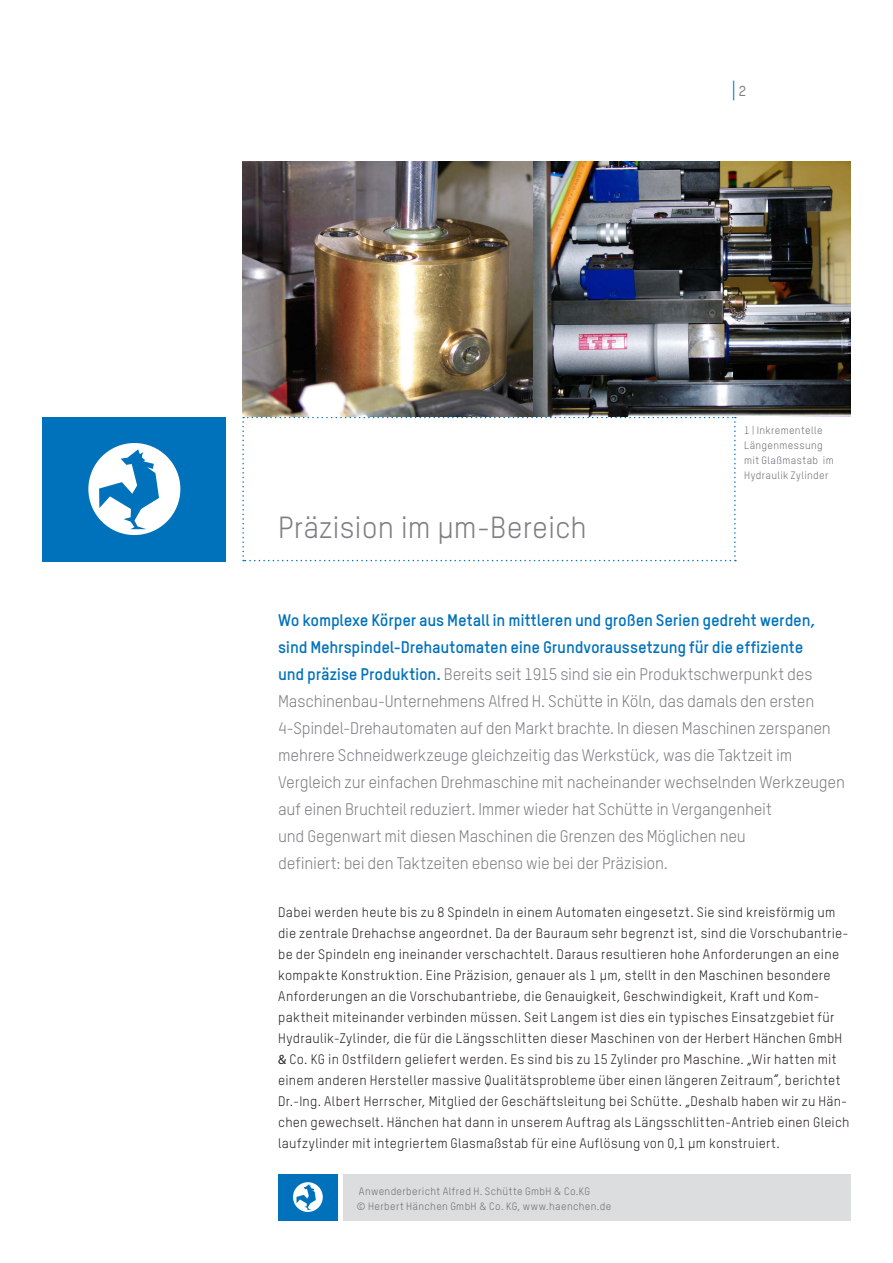
<style>
.page{position:relative;width:893px;height:1263px;background:#fff}
.page>*{position:absolute;margin:0;border:0;box-sizing:border-box;transform-origin:0 0}
._1_Head_regular{font:30px "TSTAR";color:#7c7e81}
.t1{font:500 24.15px "TSTAR";color:#0072bc;scale:.59 1}
._3_Einleser{font:16.5px "TSTAR";letter-spacing:-.015em;color:#7c7e81}
._3_Einleser-2{font:700 16.5px "TSTAR";letter-spacing:-.015em;color:#0072bc}
._5_copy{font:13.5px/21px "TSTAR";letter-spacing:.02em;color:#231f20}
.BU-Kasten{font:10.5px "TSTAR";letter-spacing:.03em;color:#6c6d70}
._9_BUs{font:10.5px/15px "TSTAR";letter-spacing:.03em;color:#6c6d70}
.s1{font-size:14.25px;color:#7c7e81}
.s2{font-weight:700;color:#0072bc}
.s3{font-family:"Myriad Pro"}
.s4{font-family:"DIN Pro";font-weight:300}
</style>
<div class="page">
<div style="left:43px;top:417px;width:183px;height:144px;background:#0072bc"></div>
<div style="left:88px;top:443px;width:92px;height:92px;background:#fff;border-radius:50%"></div>
<svg style="left:99px;top:449px;width:60px;height:80px"></svg>
<div style="left:343px;top:1174px;width:507px;height:46px;background:#dcdddf"></div>
<div style="left:278px;top:1174px;width:60px;height:46px;background:#0072bc"></div>
<svg style="left:293px;top:1182px;width:30px;height:30px"></svg>
<svg style="left:296px;top:1184px;width:20px;height:26px"></svg>
<svg style="left:242px;top:417px;width:494px;height:144px"></svg>
<img style="left:242px;top:162px;width:608px;height:255px">
<h2 class="t1" style="left:732px;top:76px;width:25px">| <span class="s1">2</span></h2>
<p class="_1_Head_regular" style="left:278px;top:509px;width:310px">Präzision im µm-Bereich</p>
<p class="_9_BUs" style="left:744px;top:422px;width:91px">1 | Inkrementelle<br>Längenmessung mit Glaßmastab im<br>Hydraulik Zylinder</p>
<p class="_3_Einleser-2" style="left:278px;top:610px;width:539px">Wo komplexe Körper aus Metall in mittleren und großen Serien gedreht werden,</p>
<p class="_3_Einleser-2" style="left:278px;top:637px;width:527px">sind Mehrspindel-Drehautomaten eine Grundvoraussetzung für die effiziente</p>
<p class="_3_Einleser" style="left:278px;top:664px;width:536px"><span class="s2">und präzise Produktion.</span> Bereits seit 1915 sind sie ein Produktschwerpunkt des</p>
<p class="_3_Einleser" style="left:278px;top:691px;width:538px">Maschinenbau-Unternehmens Alfred H. Schütte in Köln, das damals den ersten</p>
<p class="_3_Einleser" style="left:278px;top:718px;width:554px">4-Spindel-Drehautomaten auf den Markt brachte. In diesen Maschinen zerspanen</p>
<p class="_3_Einleser" style="left:278px;top:745px;width:516px">mehrere Schneidwerkzeuge gleichzeitig das Werkstück, was die Taktzeit im</p>
<p class="_3_Einleser" style="left:278px;top:772px;width:568px">Vergleich zur einfachen Drehmaschine mit nacheinander wechselnden Werkzeugen</p>
<p class="_3_Einleser" style="left:278px;top:799px;width:495px">auf einen Bruchteil reduziert. Immer wieder hat Schütte in Vergangenheit</p>
<p class="_3_Einleser" style="left:278px;top:826px;width:469px">und Gegenwart mit diesen Maschinen die Grenzen des Möglichen neu</p>
<p class="_3_Einleser" style="left:278px;top:853px;width:391px">definiert: bei den Taktzeiten ebenso wie bei der Präzision.</p>
<p class="_5_copy" style="left:278px;top:901px;width:573px">Dabei werden heute bis zu 8 Spindeln in einem Automaten eingesetzt. Sie sind kreisförmig um die zentrale Drehachse angeordnet. Da der Bauraum sehr begrenzt ist, sind die Vorschubantrie&shy;be der Spindeln eng ineinander verschachtelt. Daraus resultieren hohe Anforderungen an eine kompakte Konstruktion. Eine Präzision, genauer als 1 μm, stellt in den Maschinen besondere Anforderungen an die Vorschubantriebe, die Genauigkeit, Geschwindigkeit, Kraft und Kom&shy;paktheit miteinander verbinden müssen. Seit Langem ist dies ein typisches Einsatzgebiet für Hydraulik-Zylinder, die für die Längsschlitten dieser Maschinen von der Herbert Hänchen GmbH <span class="s3">&amp;</span> Co. KG in Ostfildern geliefert werden. Es sind bis zu 15 Zylinder pro Maschine. „Wir hatten mit einem anderen Hersteller massive Qualitätsprobleme über einen längeren Zeitraum“, berichtet Dr.-Ing. Albert Herrscher, Mitglied der Geschäftsleitung bei Schütte. „Deshalb haben wir zu Hän&shy;chen gewechselt. Hänchen hat dann in unserem Auftrag als Längsschlitten-Antrieb einen Gleich laufzylinder mit integriertem Glasmaßstab für eine Auflösung von 0,1 μm konstruiert.</p>
<p class="BU-Kasten" style="left:359px;top:1184px;width:233px">Anwenderbericht Alfred H. Schütte GmbH <span class="s4">&amp;</span> Co.KG</p>
<p class="BU-Kasten" style="left:356px;top:1199px;width:256px">© Herbert Hänchen GmbH <span class="s4">&amp;</span> Co. KG, www.haenchen.de</p>
</div>
